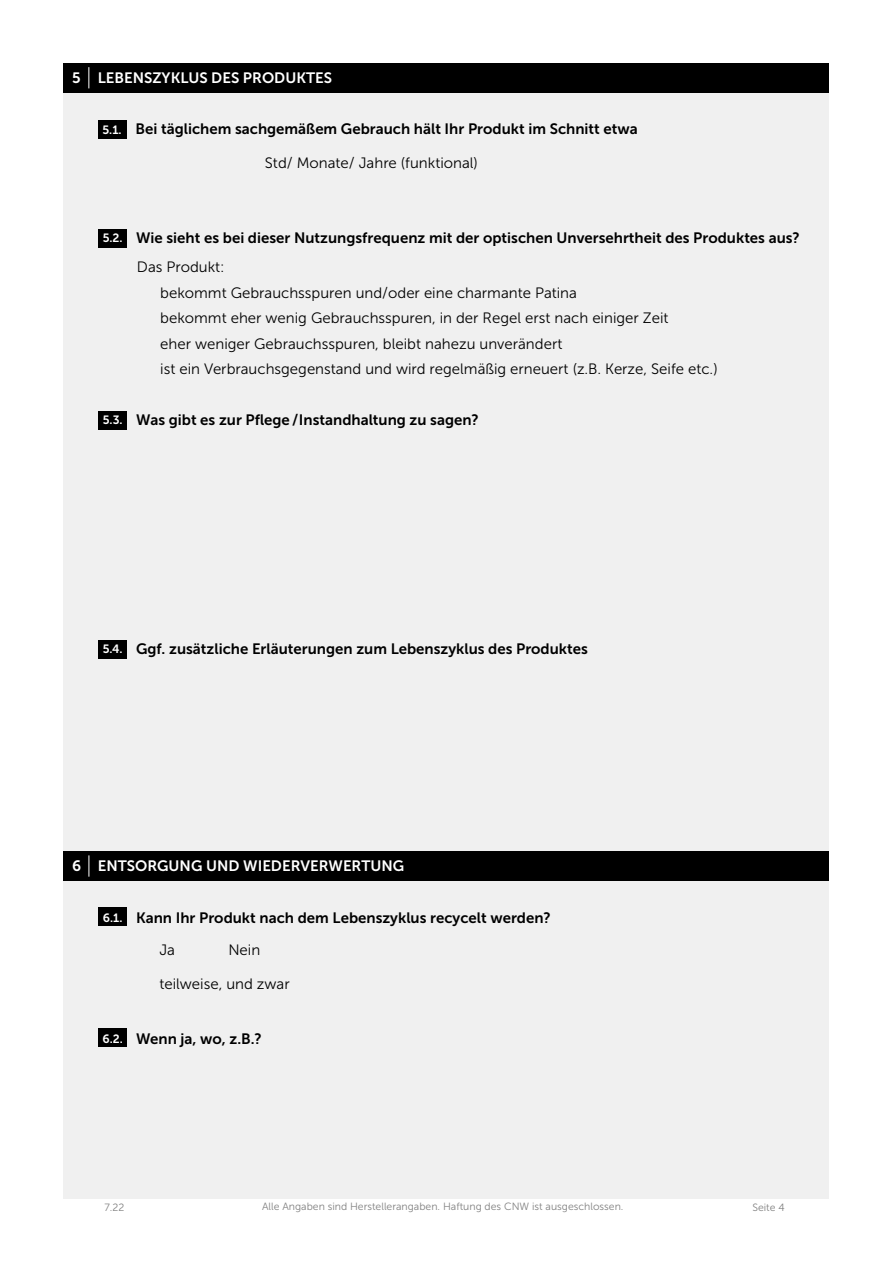
<style>
.page{position:relative;width:893px;height:1263px;background:#fff}
.page>*{position:absolute;margin:0;border:0;box-sizing:border-box;transform-origin:0 0}
.t1{font:15px "Museo Sans 700";color:#000}
.t2{font:15px/25.5px "Museo Sans 300";color:#000}
.t3{font:15px "Museo Sans 700";color:#fff}
.t4{font:10.5px "Museo Sans 300";color:#808080}
.s1{font-size:12px;color:#fff}
</style>
<div class="page">
<div style="left:64px;top:64px;width:765px;height:1135px;background:#f0f0f0"></div>
<div style="left:99px;top:1028px;width:28px;height:19px;background:#000"></div>
<div style="left:99px;top:907px;width:28px;height:18px;background:#000"></div>
<div style="left:64px;top:851px;width:765px;height:30px;background:#000"></div>
<svg style="left:89px;top:855px;width:1px;height:22px"></svg>
<div style="left:99px;top:230px;width:28px;height:18px;background:#000"></div>
<div style="left:99px;top:640px;width:28px;height:18px;background:#000"></div>
<div style="left:99px;top:412px;width:28px;height:18px;background:#000"></div>
<div style="left:64px;top:63px;width:765px;height:30px;background:#000"></div>
<svg style="left:88px;top:67px;width:1px;height:21px"></svg>
<div style="left:99px;top:120px;width:28px;height:18px;background:#000"></div>
<p class="t3" style="left:72px;top:70px;width:261px">5 LEBENSZYKLUS DES PRODUKTES</p>
<p class="t1" style="left:102px;top:121px;width:537px"><span class="s1">5.1.</span> Bei täglichem sachgemäßem Gebrauch hält Ihr Produkt im Schnitt etwa</p>
<p class="t2" style="left:265px;top:150px;width:214px">Std/ Monate/ Jahre (funktional)</p>
<p class="t1" style="left:103px;top:229px;width:699px"><span class="s1">5.2.</span> Wie sieht es bei dieser Nutzungsfrequenz mit der optischen Unversehrtheit des Produktes aus?</p>
<p class="t2" style="left:160px;top:254px;width:559px;text-indent:-23px">Das Produkt:<br>bekommt Gebrauchsspuren und/oder eine charmante Patina<br>bekommt eher wenig Gebrauchsspuren, in der Regel erst nach einiger Zeit<br>eher weniger Gebrauchsspuren, bleibt nahezu unverändert<br>ist ein Verbrauchsgegenstand und wird regelmäßig erneuert (z.B. Kerze, Seife etc.)</p>
<p class="t1" style="left:103px;top:411px;width:378px"><span class="s1">5.3.</span> Was gibt es zur Pflege / Instandhaltung zu sagen?</p>
<p class="t1" style="left:103px;top:640px;width:487px"><span class="s1">5.4.</span> Ggf. zusätzliche Erläuterungen zum Lebenszyklus des Produktes</p>
<p class="t3" style="left:72px;top:858px;width:334px">6 ENTSORGUNG UND WIEDERVERWERTUNG</p>
<p class="t3" style="left:72px;top:858px;width:155px">2 DIE PROD KTION</p>
<p class="t1" style="left:103px;top:909px;width:449px"><span class="s1">6.1.</span> Kann Ihr Produkt nach dem Lebenszyklus recycelt werden?</p>
<p class="t2" style="left:159px;top:937px;width:17px">Ja</p>
<p class="t2" style="left:228px;top:937px;width:33px">Nein</p>
<p class="t2" style="left:159px;top:971px;width:132px">teilweise, und zwar</p>
<p class="t1" style="left:102px;top:1030px;width:161px"><span class="s1">6.2.</span> Wenn ja, wo, z.B.?</p>
<p class="t4" style="left:104px;top:1201px;width:21px">7.22</p>
<p class="t4" style="left:262px;top:1201px;width:363px">Alle Angaben sind Herstellerangaben. Haftung des CNW ist ausgeschlossen.</p>
<p class="t4" style="left:752px;top:1202px;width:34px">Seite 4</p>
</div>
